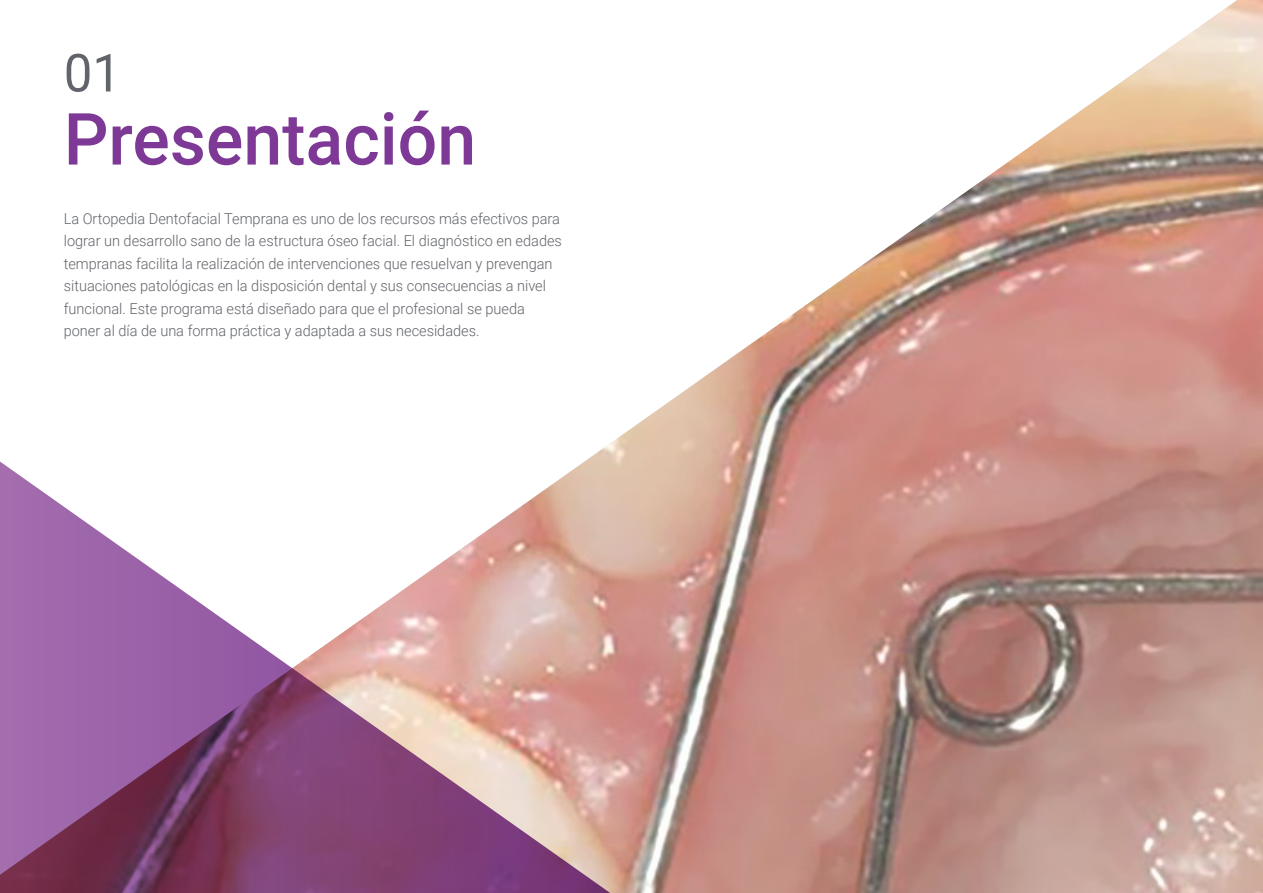
<style>
.page{position:relative;width:1263px;height:893px;background:#fff}
.page>*{position:absolute;margin:0;border:0;box-sizing:border-box;transform-origin:0 0}
.t1{font:500 72px "Roboto";color:#7e3996}
.t2{font:52.5px "Roboto";color:#61646a}
.t3{font:300 15px/22.5px "Roboto";color:#61646a}
</style>
<div class="page">
<img style="left:607px;top:0;width:656px;height:893px">
<svg style="left:0;top:446px;width:640px;height:447px"></svg>
<h2 class="t2" style="left:64px;top:36px;width:59px">01</h2>
<h1 class="t1" style="left:64px;top:89px;width:414px">Presentación</h1>
<p class="t3" style="left:64px;top:207px;width:500px">La Ortopedia Dentofacial Temprana es uno de los recursos más efectivos para lograr un desarrollo sano de la estructura óseo facial. El diagnóstico en edades tempranas facilita la realización de intervenciones que resuelvan y prevengan situaciones patológicas en la disposición dental y sus consecuencias a nivel funcional. Este programa está diseñado para que el profesional se pueda poner al día de una forma práctica y adaptada a sus necesidades.</p>
</div>
